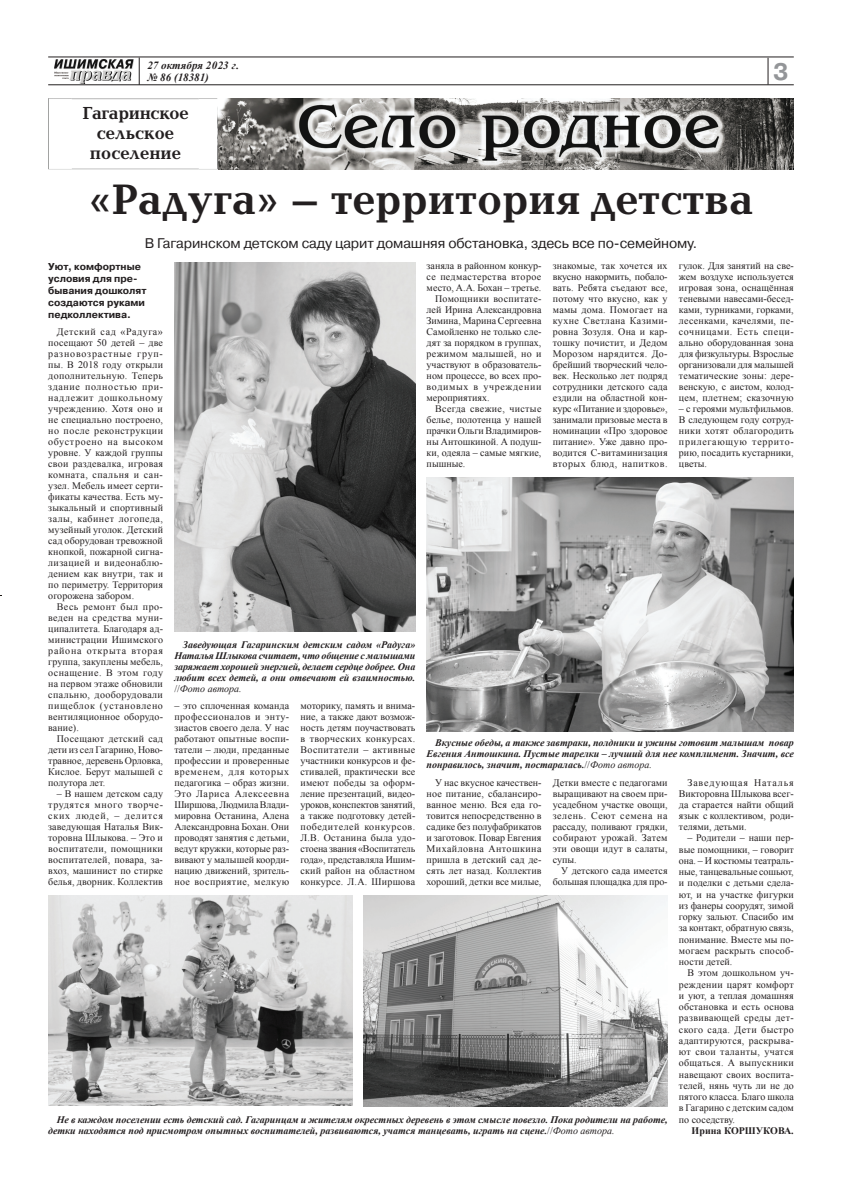
<style>
.page{position:relative;width:842px;height:1191px;background:#fff}
.page>*{position:absolute;margin:0;border:0;box-sizing:border-box;transform-origin:0 0}
.t1{font:700 44px "Baltica C";color:#231f20}
.t2{font:700 23.9px "Pragmatica C";color:#939598}
.t3{font:700 18px/20px "Baltica C";color:#231f20;text-align:center}
.t4{font:14px "Pragmatica C";letter-spacing:-.01em;color:#231f20}
.t5{font:italic 700 11px/12px "Times New Roman";color:#231f20}
.t6{font:10px/11px "Times New Roman";color:#231f20;text-align:justify}
.t7{font:italic 700 10px/11px "Times New Roman";color:#231f20;text-align:justify}
.t8{font:700 10px/12px "Pragmatica C";color:#231f20}
.t9{font:10px "Times New Roman";letter-spacing:.04em;color:#231f20}
.t10{font:10px "Times New Roman";letter-spacing:.025em;color:#231f20}
.t11{font:10px "Times New Roman";letter-spacing:.035em;color:#231f20}
.t12{font:10px "Times New Roman";letter-spacing:.03em;color:#231f20}
.t13{font:10px "Times New Roman";letter-spacing:.065em;color:#231f20}
.t14{font:700 10px "Times New Roman";color:#231f20}
.s1{font-weight:400;font-style:normal}
.s2{font-weight:400}
</style>
<div class="page">
<img style="left:48px;top:78px;width:746px;height:7px">
<hr style="left:48px;top:85px;width:746px;height:1px;background:#231f20">
<hr style="left:48px;top:57px;width:746px;height:1px;background:#231f20">
<svg style="left:139px;top:58px;width:1px;height:27px"></svg>
<svg style="left:768px;top:58px;width:1px;height:27px"></svg>
<img style="left:54px;top:59px;width:79px;height:24px">
<img style="left:218px;top:98px;width:576px;height:71px">
<img style="left:174px;top:262px;width:241px;height:369px">
<img style="left:48px;top:895px;width:305px;height:211px">
<img style="left:427px;top:477px;width:367px;height:254px">
<img style="left:364px;top:895px;width:304px;height:211px">
<p class="t5" style="left:147px;top:59px;width:93px">27 октября 2023 г. № 86 (18381)</p>
<h3 class="t3" style="left:82px;top:104px;width:108px">Гагаринское сельское поселение</h3>
<h1 class="t1" style="left:88px;top:176px;width:666px">«Радуга» – территория детства</h1>
<h3 class="t4" style="left:145px;top:236px;width:554px">В Гагаринском детском саду царит домашняя обстановка, здесь все по-семейному.</h3>
<p class="t8" style="left:48px;top:261px;width:100px">Уют, комфортные условия для пре&shy;бывания дошколят создаются руками педколлектива.</p>
<p class="t6" style="left:48px;top:326px;width:116px;text-indent:8px">Детский сад «Радуга» посещают 50 детей – две разновозрастные груп&shy;пы. В 2018 году открыли дополнительную. Теперь здание полностью при&shy;надлежит дошкольному учреждению. Хотя оно и не специально построено, но после реконструкции обустроено на высоком уровне. У каждой группы свои раздевалка, игровая комната, спальня и сан&shy;узел. Мебель имеет серти&shy;фикаты качества. Есть му&shy;зыкальный и спортивный залы, кабинет логопеда, музейный уголок. Детский сад оборудован тревожной кнопкой, пожарной сигна&shy;лизацией и видеонаблю&shy;дением как внутри, так и по периметру. Территория огорожена забором.</p>
<p class="t6" style="left:48px;top:601px;width:116px;text-indent:8px">Весь ремонт был про&shy;веден на средства муни&shy;ципалитета. Благодаря ад&shy;министрации Ишимского района открыта вторая группа, закуплены мебель, оснащение. В этом году на первом этаже обновили спальню, дооборудовали пищеблок (установлено вентиляционное оборудо&shy;вание).</p>
<p class="t6" style="left:48px;top:733px;width:116px;text-indent:8px">Посещают детский сад дети из сел Гагарино, Ново&shy;травное, деревень Орловка, Кислое. Берут малышей с полутора лет.</p>
<p class="t6" style="left:48px;top:788px;width:116px;text-indent:8px">– В нашем детском саду трудятся много творче&shy;ских людей, – делится заведующая Наталья Вик&shy;торовна Шлыкова. – Это и воспитатели, помощники воспитателей, повара, за&shy;вхоз, машинист по стирке белья, дворник. Коллектив</p>
<h2 class="t2" style="left:773px;top:59px;width:17px">3</h2>
<p class="t6" style="left:553px;top:260px;width:116px">знакомые, так хочется их вкусно накормить, побало&shy;вать. Ребята съедают все, потому что вкусно, как у мамы дома. Помогает на кухне Светлана Казими&shy;ровна Зозуля. Она и кар&shy;тошку почистит, и Дедом Морозом нарядится. До&shy;брейший творческий чело&shy;век. Несколько лет подряд сотрудники детского сада ездили на областной кон&shy;курс «Питание и здоровье», занимали призовые места в номинации «Про здоровое питание». Уже давно про&shy;водится С-витаминизация вторых блюд, напитков.</p>
<p class="t6" style="left:679px;top:260px;width:116px">гулок. Для занятий на све&shy;жем воздухе используется игровая зона, оснащённая теневыми навесами-бесед&shy;ками, турниками, горками, лесенками, качелями, пе&shy;сочницами. Есть специ&shy;ально оборудованная зона для физкультуры. Взрослые организовали для малышей тематические зоны: дере&shy;венскую, с аистом, колод&shy;цем, плетнем; сказочную</p>
<p class="t6" style="left:427px;top:260px;width:116px">заняла в районном конкур-</p>
<p class="t9" style="left:427px;top:270px;width:116px">се педмастерства второе</p>
<p class="t6" style="left:427px;top:282px;width:116px">место, А.А. Бохан – третье.</p>
<p class="t10" style="left:435px;top:292px;width:108px">Помощники воспитате-</p>
<p class="t6" style="left:427px;top:304px;width:116px">лей Ирина Александровна</p>
<p class="t6" style="left:427px;top:315px;width:116px">Зимина, Марина Сергеевна</p>
<p class="t6" style="left:427px;top:326px;width:116px">Самойленко не только сле-</p>
<p class="t6" style="left:427px;top:337px;width:116px">дят за порядком в группах,</p>
<p class="t12" style="left:427px;top:347px;width:116px">режимом малышей, но и</p>
<p class="t6" style="left:427px;top:359px;width:116px">участвуют в образователь-</p>
<p class="t6" style="left:427px;top:370px;width:116px">ном процессе, во всех про-</p>
<p class="t13" style="left:427px;top:380px;width:116px">водимых в учреждении</p>
<p class="t6" style="left:427px;top:392px;width:64px">мероприятиях.</p>
<p class="t11" style="left:435px;top:402px;width:108px">Всегда свежие, чистые</p>
<p class="t6" style="left:427px;top:414px;width:116px">белье, полотенца у нашей</p>
<p class="t6" style="left:427px;top:425px;width:116px">прачки Ольги Владимиров-</p>
<p class="t6" style="left:427px;top:436px;width:116px">ны Антошкиной. А подуш-</p>
<p class="t6" style="left:427px;top:447px;width:116px">ки, одеяла – самые мягкие,</p>
<p class="t6" style="left:427px;top:458px;width:40px">пышные.</p>
<p class="t6" style="left:679px;top:403px;width:116px">– с героями мультфильмов.<br>В следующем году сотруд&shy;ники хотят облагородить прилегающую террито&shy;рию, посадить кустарники, цветы.</p>
<p class="t7" style="left:174px;top:639px;width:243px;text-indent:8px">Заведующая Гагаринским детским садом «Радуга» Наталья Шлыкова считает, что общение с малышами заряжает хорошей энергией, делает сердце добрее. Она любит всех детей, а они отвечают ей взаимностью. <span class="s1">//</span><span class="s2">Фото автора.</span></p>
<p class="t6" style="left:174px;top:700px;width:116px">– это сплоченная команда профессионалов и энту&shy;зиастов своего дела. У нас работают опытные воспи&shy;татели – люди, преданные профессии и проверенные временем, для которых педагогика – образ жизни.<br>Это Лариса Алексеевна Ширшова, Людмила Влади&shy;мировна Останина, Алена Александровна Бохан. Они проводят занятия с детьми, ведут кружки, которые раз&shy;вивают у малышей коорди&shy;нацию движений, зритель&shy;ное восприятие, мелкую</p>
<p class="t6" style="left:300px;top:700px;width:116px">моторику, память и внима&shy;ние, а также дают возмож&shy;ность детям поучаствовать в творческих конкурсах.<br>Воспитатели – активные участники конкурсов и фе&shy;стивалей, практически все имеют победы за оформ&shy;ление презентаций, видео&shy;уроков, конспектов занятий, а также подготовку детей&shy;победителей конкурсов.<br>Л.В. Останина была удо&shy;стоена звания «Воспитатель года», представляла Ишим&shy;ский район на областном конкурсе. Л.А. Ширшова</p>
<p class="t7" style="left:427px;top:737px;width:369px;text-indent:8px">Вкусные обеды, а также завтраки, полдники и ужины готовит малышам повар Евгения Антошкина. Пустые тарелки – лучший для нее комплимент. Значит, все понравилось, значит, постаралась.<span class="s1">//</span><span class="s2">Фото автора.</span></p>
<p class="t6" style="left:679px;top:777px;width:116px;text-indent:8px">Заведующая Наталья Викторовна Шлыкова всег&shy;да старается найти общий язык с коллективом, роди&shy;телями, детьми.</p>
<p class="t6" style="left:679px;top:832px;width:116px;text-indent:8px">– Родители – наши пер&shy;вые помощники, – говорит она. – И костюмы театраль&shy;ные, танцевальные сошьют, и поделки с детьми сдела&shy;ют, и на участке фигурки из фанеры соорудят, зимой горку зальют. Спасибо им за контакт, обратную связь, понимание. Вместе мы по&shy;могаем раскрыть способ&shy;ности детей.</p>
<p class="t6" style="left:679px;top:967px;width:116px;text-indent:8px">В этом дошкольном уч&shy;реждении царят комфорт и уют, а теплая домашняя обстановка и есть основа развивающей среды дет&shy;ского сада. Дети быстро адаптируются, раскрыва&shy;ют свои таланты, учатся общаться. А выпускники навещают своих воспита&shy;телей, нянь чуть ли не до пятого класса. Благо школа в Гагарино с детским садом по соседству.</p>
<p class="t14" style="left:692px;top:1123px;width:104px">Ирина КОРШУКОВА.</p>
<p class="t6" style="left:427px;top:777px;width:116px;text-indent:8px">У нас вкусное качествен&shy;ное питание, сбалансиро&shy;ванное меню. Вся еда го&shy;товится непосредственно в садике без полуфабрикатов и заготовок. Повар Евгения Михайловна Антошкина пришла в детский сад де&shy;сять лет назад. Коллектив хороший, детки все милые,</p>
<p class="t6" style="left:553px;top:777px;width:116px">Детки вместе с педагогами выращивают на своем при&shy;усадебном участке овощи, зелень. Сеют семена на рассаду, поливают грядки, собирают урожай. Затем эти овощи идут в салаты, супы.</p>
<p class="t6" style="left:553px;top:865px;width:116px;text-align:right">У детского сада имеется большая площадка для про-</p>
<p class="t7" style="left:48px;top:1114px;width:621px;text-indent:9px">Не в каждом поселении есть детский сад. Гагаринцам и жителям окрестных деревень в этом смысле повезло. Пока родители на работе, детки находятся под присмотром опытных воспитателей, развиваются, учатся танцевать, играть на сцене.<span class="s1">//</span><span class="s2">Фото автора.</span></p>
</div>
